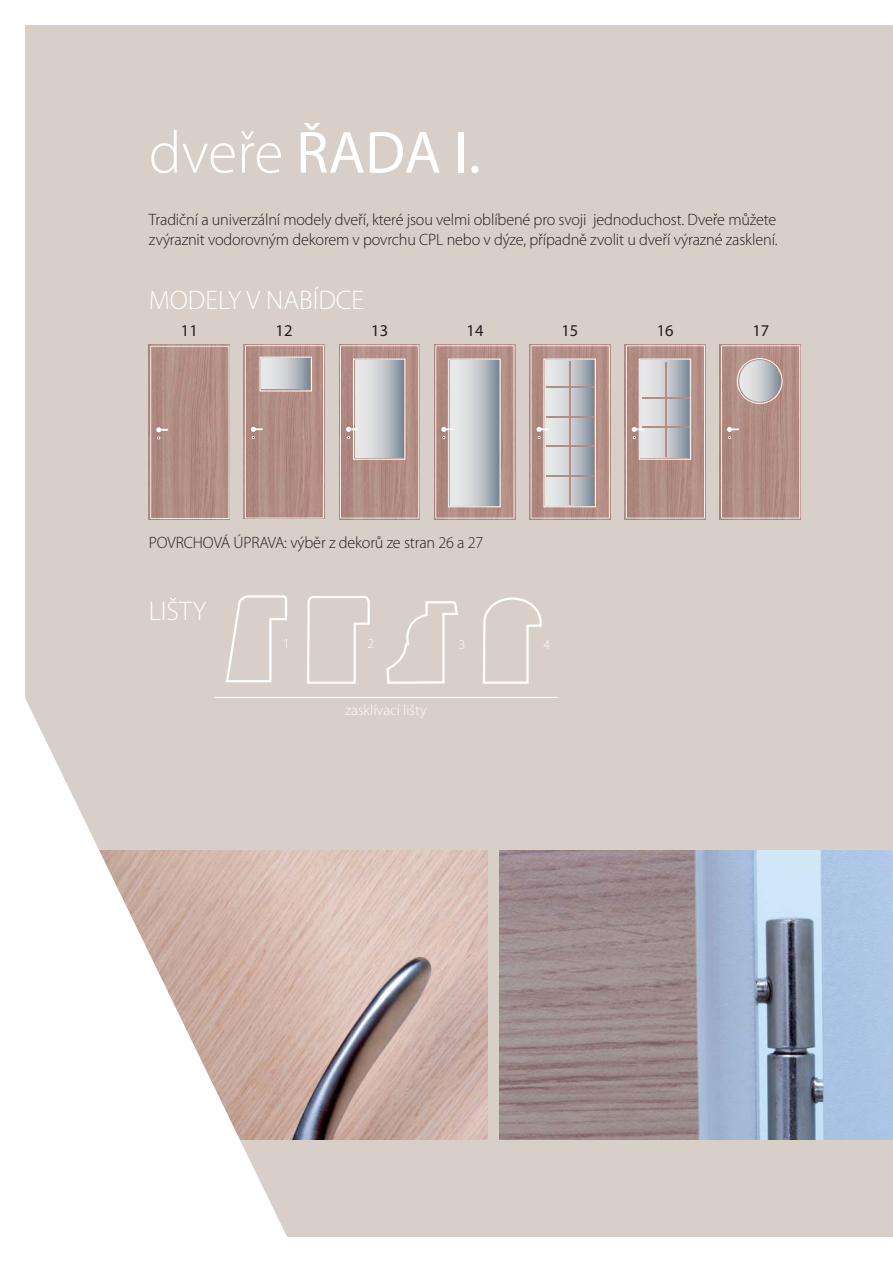
<style>
.page{position:relative;width:893px;height:1263px;background:#fff}
.page>*{position:absolute;margin:0;border:0;box-sizing:border-box;transform-origin:0 0}
.t1{font:60px "Myriad Pro";color:#fff}
.t2{font:300 27px "Myriad Pro";color:#fff}
.t3{font:300 16.5px/19.5px "Myriad Pro";letter-spacing:-.01em;color:#231f20}
.t4{font:16.5px "Myriad Pro";color:#231f20}
.t5{font:300 15px "Myriad Pro";color:#fff}
.t6{font:300 13.5px "Myriad Pro";color:#fff}
.s1{font-weight:300}
</style>
<div class="page">
<div style="left:26px;top:26px;width:867px;height:1211px;background:#d7cfc8"></div>
<img style="left:149px;top:344px;width:81px;height:175px">
<img style="left:244px;top:344px;width:81px;height:175px">
<img style="left:339px;top:344px;width:81px;height:175px">
<img style="left:434px;top:344px;width:81px;height:175px">
<img style="left:529px;top:344px;width:81px;height:175px">
<img style="left:625px;top:344px;width:81px;height:175px">
<img style="left:720px;top:344px;width:81px;height:175px">
<svg style="left:340px;top:345px;width:79px;height:173px;background:#bba6a3"></svg>
<svg style="left:435px;top:345px;width:79px;height:173px;background:#beb1b0"></svg>
<svg style="left:531px;top:345px;width:79px;height:173px;background:#beafad"></svg>
<svg style="left:626px;top:345px;width:79px;height:173px;background:#bba5a1"></svg>
<svg style="left:721px;top:345px;width:79px;height:173px;background:#b69790"></svg>
<svg style="left:150px;top:346px;width:79px;height:173px;background:#b38f87"></svg>
<svg style="left:245px;top:345px;width:79px;height:173px;background:#b49088"></svg>
<div style="left:260px;top:357px;width:52px;height:34px;border:1px solid #fff"></div>
<svg style="left:262px;top:359px;width:48px;height:30px"></svg>
<hr style="left:214px;top:697px;width:343px;height:1px;background:#fff">
<svg style="left:231px;top:595px;width:56px;height:51px"></svg>
<svg style="left:307px;top:595px;width:63px;height:89px"></svg>
<svg style="left:386px;top:601px;width:72px;height:83px"></svg>
<svg style="left:482px;top:597px;width:60px;height:87px"></svg>
<img style="left:300px;top:850px;width:188px;height:290px">
<img style="left:500px;top:850px;width:393px;height:290px">
<svg style="left:25px;top:646px;width:275px;height:591px"></svg>
<h1 class="t1" style="left:149px;top:130px;width:333px"><span class="s1">dveře</span> ŘADA I.</h1>
<p class="t3" style="left:149px;top:211px;width:630px">Tradiční a univerzální modely dveří, které jsou velmi oblíbené pro svoji jednoduchost. Dveře můžete zvýraznit vodorovným dekorem v povrchu CPL nebo v dýze, případně zvolit u dveří výrazné zasklení.</p>
<h2 class="t2" style="left:149px;top:290px;width:217px">MODELY V NABÍDCE</h2>
<p class="t4" style="left:181px;top:324px;width:18px">11</p>
<p class="t4" style="left:276px;top:324px;width:18px">12</p>
<p class="t4" style="left:371px;top:324px;width:18px">13</p>
<p class="t4" style="left:467px;top:324px;width:18px">14</p>
<p class="t4" style="left:561px;top:324px;width:18px">15</p>
<p class="t4" style="left:657px;top:324px;width:18px">16</p>
<p class="t4" style="left:752px;top:324px;width:18px">17</p>
<p class="t3" style="left:149px;top:535px;width:336px">POVRCHOVÁ ÚPRAVA: výběr z dekorů ze stran 26 a 27</p>
<h2 class="t2" style="left:149px;top:601px;width:59px">LIŠTY</h2>
<p class="t6" style="left:283px;top:638px;width:8px">1</p>
<p class="t6" style="left:368px;top:638px;width:8px">2</p>
<p class="t6" style="left:459px;top:640px;width:8px">3</p>
<p class="t6" style="left:543px;top:640px;width:8px">4</p>
<p class="t5" style="left:345px;top:704px;width:83px">zasklívací lišty</p>
</div>
